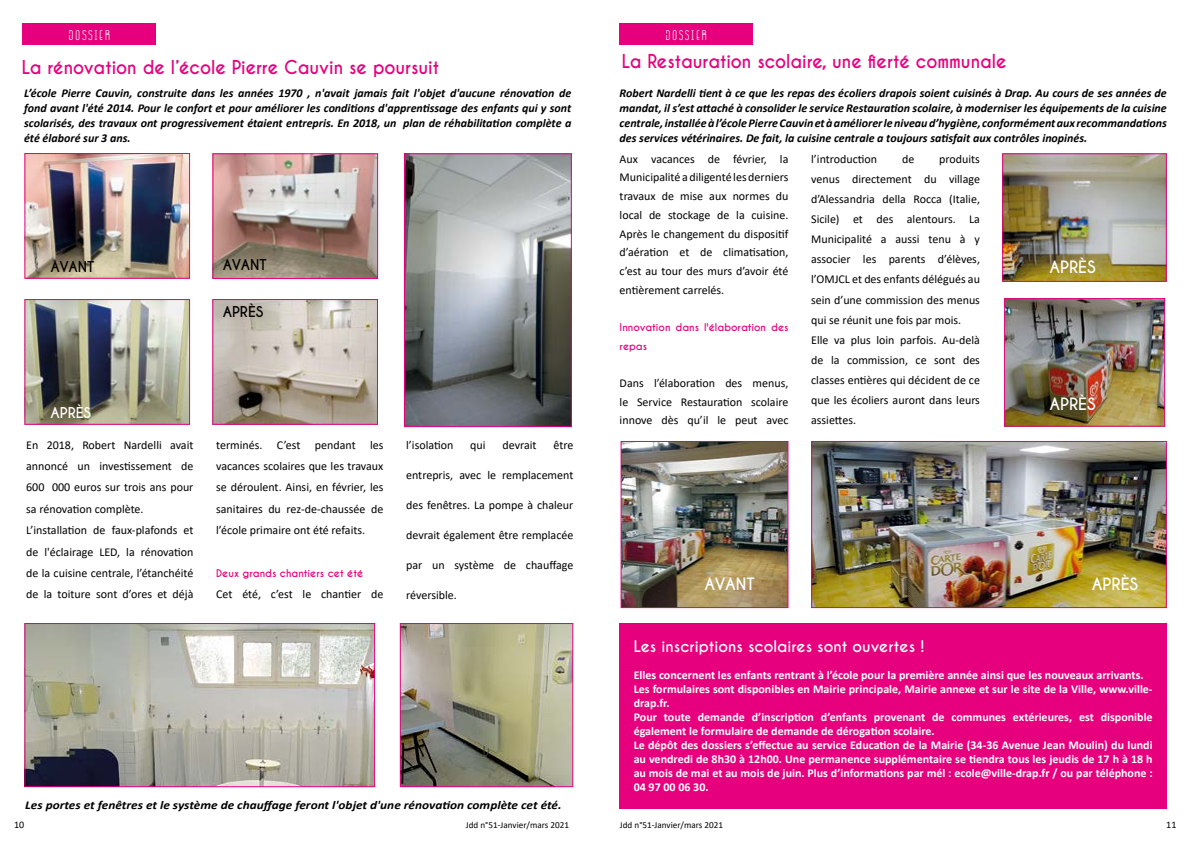
<style>
.page{position:relative;width:1191px;height:842px;background:#fff}
.page>*{position:absolute;margin:0;border:0;box-sizing:border-box;transform-origin:0 0}
.t1{font:700 18px "Caviar Dreams";color:#e6007d;scale:.95 1}
.t2{font:700 16px "Caviar Dreams";color:#fff}
.t3{font:700 15px "Caviar Dreams";color:#fff}
.t4{font:700 14px "Caviar Dreams";color:#000}
.t5{font:14px "GOGOIA Deco";letter-spacing:.1em;color:#fff}
.t6{font:700 14px "Caviar Dreams";color:#fff}
.t7{font:12px/20.1px "Calibri";color:#000;text-align:justify}
.t8{font:italic 700 12px/15px "Calibri";color:#000;text-align:justify}
.t9{font:700 12px/14px "Calibri";color:#fff}
.t10{font:italic 700 12px "Calibri";color:#000;scale:1.11 1}
.t11{font:700 10px/18.7px "Caviar Dreams";color:#e6007d}
.t12{font:10px "Calibri";color:#000}
.t13{font:9.2px "Calibri";color:#000}
</style>
<div class="page">
<div style="left:619px;top:623px;width:547px;height:186px;background:#e6007d"></div>
<img style="left:26px;top:155px;width:162px;height:122px">
<div style="left:24px;top:153px;width:166px;height:126px;border:1px solid #e6007d"></div>
<img style="left:214px;top:155px;width:162px;height:122px">
<div style="left:212px;top:153px;width:166px;height:126px;border:1px solid #e6007d"></div>
<img style="left:214px;top:301px;width:162px;height:122px">
<div style="left:212px;top:299px;width:166px;height:126px;border:1px solid #e6007d"></div>
<img style="left:26px;top:301px;width:162px;height:122px">
<div style="left:24px;top:299px;width:166px;height:126px;border:1px solid #e6007d"></div>
<img style="left:406px;top:155px;width:164px;height:270px">
<div style="left:404px;top:153px;width:168px;height:274px;border:1px solid #e6007d"></div>
<img style="left:26px;top:625px;width:347px;height:160px">
<div style="left:24px;top:623px;width:351px;height:164px;border:1px solid #e6007d"></div>
<img style="left:402px;top:625px;width:169px;height:160px">
<div style="left:400px;top:623px;width:173px;height:164px;border:1px solid #e6007d"></div>
<div style="left:23px;top:24px;width:133px;height:21px;background:#e6007d"></div>
<div style="left:619px;top:24px;width:134px;height:21px;background:#e6007d"></div>
<img style="left:813px;top:443px;width:351px;height:163px">
<div style="left:811px;top:441px;width:355px;height:167px;border:1px solid #e6007d"></div>
<img style="left:1004px;top:155px;width:160px;height:125px">
<div style="left:1002px;top:153px;width:164px;height:129px;border:1px solid #e6007d"></div>
<img style="left:1006px;top:300px;width:157px;height:125px">
<div style="left:1004px;top:298px;width:161px;height:129px;border:1px solid #e6007d"></div>
<img style="left:622px;top:443px;width:164px;height:163px">
<div style="left:620px;top:441px;width:168px;height:167px;border:1px solid #e6007d"></div>
<p class="t5" style="left:69px;top:28px;width:43px">DOSSIER</p>
<h1 class="t1" style="left:22px;top:57px;width:441px">La rénovation de l’école Pierre Cauvin se poursuit</h1>
<h1 class="t1" style="left:621px;top:50px;width:407px">La Restauration scolaire, une fierté communale</h1>
<p class="t5" style="left:665px;top:28px;width:43px">DOSSIER</p>
<p class="t8" style="left:24px;top:85px;width:548px">L’école Pierre Cauvin, construite dans les années 1970 , n'avait jamais fait l'objet d'aucune rénovation de fond avant l'été 2014. Pour le confort et pour améliorer les conditions d'apprentissage des enfants qui y sont scolarisés, des travaux ont progressivement étaient entrepris. En 2018, un plan de réhabilitation complète a été élaboré sur 3 ans.</p>
<p class="t4" style="left:50px;top:258px;width:46px">AVANT</p>
<p class="t4" style="left:223px;top:256px;width:46px">AVANT</p>
<p class="t4" style="left:223px;top:303px;width:42px">APRÈS</p>
<p class="t6" style="left:50px;top:404px;width:42px">APRÈS</p>
<p class="t7" style="left:26px;top:434px;width:169px;line-height:21.4px;text-align:left">En 2018, Robert Nardelli avait annoncé un investissement de<br>600 000 euros sur trois ans pour sa rénovation complète.<br>L’installation de faux-plafonds et de l'éclairage LED, la rénovation de la cuisine centrale, l’étanchéité de la toiture sont d’ores et déjà</p>
<p class="t7" style="left:216px;top:434px;width:169px;line-height:21.4px">terminés. C’est pendant les vacances scolaires que les travaux se déroulent. Ainsi, en février, les sanitaires du rez-de-chaussée de l’école primaire ont été refaits.</p>
<p class="t11" style="left:216px;top:564px;width:148px">Deux grands chantiers cet été</p>
<p class="t7" style="left:216px;top:584px;width:169px">Cet été, c’est le chantier de</p>
<p class="t7" style="left:406px;top:434px;width:49px">l’isolation</p>
<p class="t7" style="left:470px;top:434px;width:17px">qui</p>
<p class="t7" style="left:502px;top:434px;width:36px">devrait</p>
<p class="t7" style="left:553px;top:434px;width:21px">être</p>
<p class="t7" style="left:406px;top:464px;width:169px">entrepris, avec le remplacement</p>
<p class="t7" style="left:406px;top:494px;width:169px">des fenêtres. La pompe à chaleur</p>
<p class="t7" style="left:406px;top:524px;width:169px">devrait également être remplacée</p>
<p class="t7" style="left:406px;top:554px;width:169px">par un système de chauffage</p>
<p class="t7" style="left:406px;top:584px;width:52px">réversible.</p>
<p class="t10" style="left:25px;top:796px;width:485px">Les portes et fenêtres et le système de chauffage feront l'objet d'une rénovation complète cet été.</p>
<p class="t8" style="left:619px;top:85px;width:548px">Robert Nardelli tient à ce que les repas des écoliers drapois soient cuisinés à Drap. Au cours de ses années de mandat, il s’est attaché à consolider le service Restauration scolaire, à moderniser les équipements de la cuisine centrale, installée à l’école Pierre Cauvin et à améliorer le niveau d’hygiène, conformément aux recommandations des services vétérinaires. De fait, la cuisine centrale a toujours satisfait aux contrôles inopinés.</p>
<p class="t7" style="left:619px;top:149px;width:170px;line-height:18.7px">Aux vacances de février, la Municipalité a diligenté les derniers travaux de mise aux normes du local de stockage de la cuisine.<br>Après le changement du dispositif d’aération et de climatisation, c’est au tour des murs d’avoir été entièrement carrelés.</p>
<p class="t11" style="left:619px;top:318px;width:170px">Innovation dans l'élaboration des repas</p>
<p class="t7" style="left:619px;top:373px;width:170px;line-height:18.7px">Dans l’élaboration des menus, le Service Restauration scolaire innove dès qu’il le peut avec</p>
<p class="t7" style="left:811px;top:148px;width:68px">l’introduction</p>
<p class="t7" style="left:902px;top:148px;width:14px">de</p>
<p class="t7" style="left:811px;top:148px;width:170px;text-align:left;text-indent:128px">produits venus directement du village d’Alessandria della Rocca (Italie,<br>Sicile) et des alentours. La<br>Municipalité a aussi tenu à y associer les parents d’élèves, l’OMJCL et des enfants délégués au sein d’une commission des menus qui se réunit une fois par mois.<br>Elle va plus loin parfois. Au-delà de la commission, ce sont des classes entières qui décident de ce que les écoliers auront dans leurs assiettes.</p>
<h2 class="t2" style="left:1049px;top:258px;width:48px">APRÈS</h2>
<h2 class="t2" style="left:1049px;top:394px;width:48px">APRÈS</h2>
<h2 class="t2" style="left:704px;top:574px;width:52px">AVANT</h2>
<h2 class="t2" style="left:1091px;top:574px;width:48px">APRÈS</h2>
<p class="t3" style="left:633px;top:637px;width:292px">Les inscriptions scolaires sont ouvertes !</p>
<p class="t9" style="left:633px;top:668px;width:520px">Elles concernent les enfants rentrant à l’école pour la première année ainsi que les nouveaux arrivants.<br>Les formulaires sont disponibles en Mairie principale, Mairie annexe et sur le site de la Ville, www.ville&shy;drap.fr.<br>Pour toute demande d’inscription d’enfants provenant de communes extérieures, est disponible également le formulaire de demande de dérogation scolaire.<br>Le dépôt des dossiers s’effectue au service Education de la Mairie (34-36 Avenue Jean Moulin) du lundi au vendredi de 8h30 à 12h00. Une permanence supplémentaire se tiendra tous les jeudis de 17 h à 18 h au mois de mai et au mois de juin. Plus d’informations par mél : ecole@ville-drap.fr / ou par téléphone :<br>04 97 00 06 30.</p>
<p class="t12" style="left:14px;top:817px;width:12px">10</p>
<p class="t13" style="left:466px;top:818px;width:105px">Jdd n°51-Janvier/mars 2021</p>
<p class="t13" style="left:620px;top:818px;width:105px">Jdd n°51-Janvier/mars 2021</p>
<p class="t12" style="left:1166px;top:817px;width:12px">11</p>
</div>
